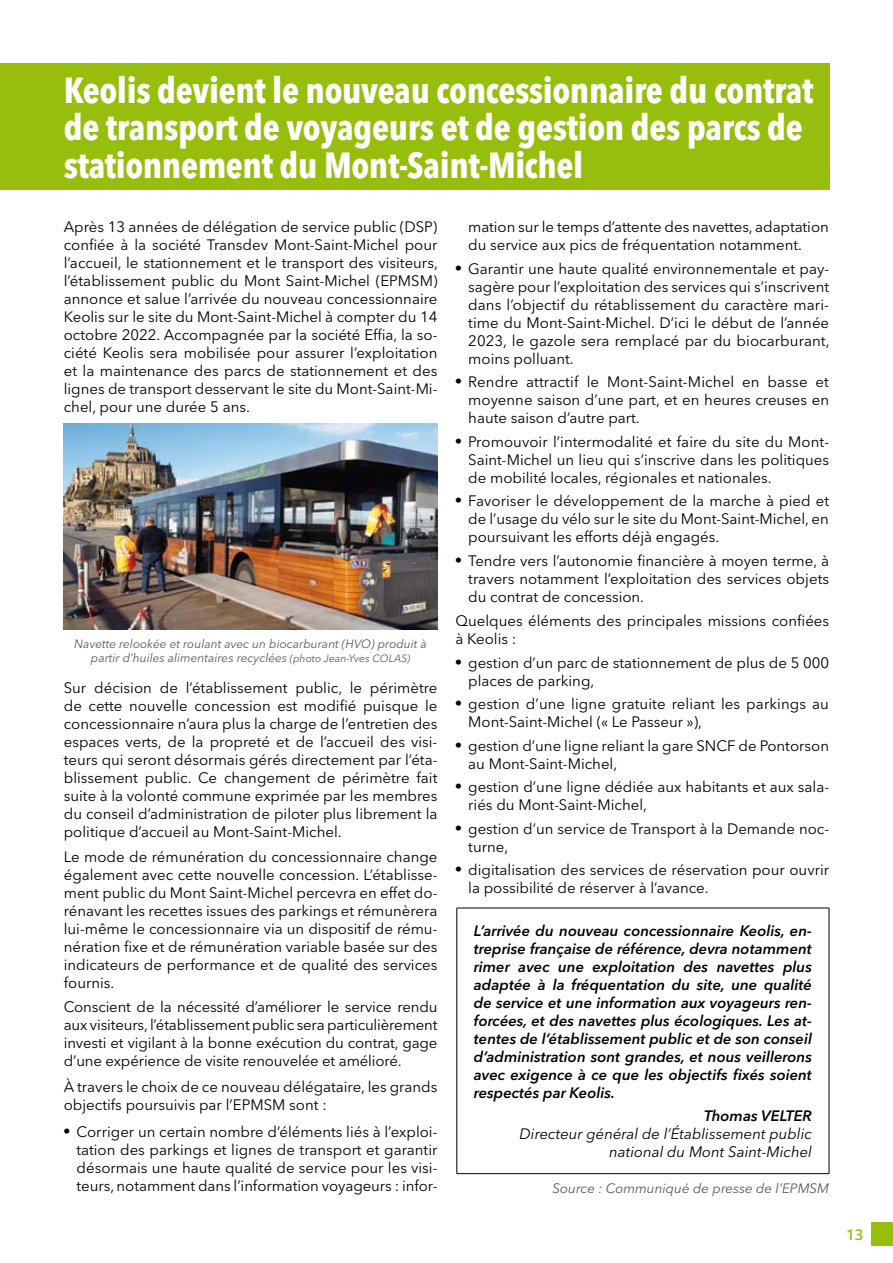
<style>
.page{position:relative;width:893px;height:1263px;background:#fff}
.page>*{position:absolute;margin:0;border:0;box-sizing:border-box;transform-origin:0 0}
.t1{font:700 condensed 36px/37.5px "Avenir Next LT Pro";letter-spacing:-.01em;color:#fff}
.t2{font:15px/18px "Avenir Next LT Pro";color:#000;text-align:justify}
.t3{font:italic 600 15px/18px "Avenir Next LT Pro";color:#000;text-align:justify}
.t4{font:italic 15px/18px "Avenir Next LT Pro";color:#000;text-align:right}
.t5{font:600 15px "Open Sans";color:#97be0d}
.t6{font:italic 13.5px "Avenir Next LT Pro";color:#58585a}
.t7{font:italic 12px/14.4px "Avenir Next LT Pro";color:#58585a;text-align:center}
.s1{font-size:10.5px}
.s2{font-family:"Times";font-size:18px}
</style>
<div class="page">
<div style="left:871px;top:1222px;width:22px;height:24px;background:#97be0d"></div>
<div style="left:0;top:64px;width:829px;height:126px;background:#97be0d"></div>
<img style="left:64px;top:424px;width:374px;height:205px">
<hr style="left:457px;top:908px;width:372px;height:1px;background:#000">
<hr style="left:457px;top:908px;width:1px;height:265px;background:#000">
<hr style="left:829px;top:908px;width:1px;height:265px;background:#000">
<hr style="left:457px;top:1173px;width:372px;height:1px;background:#000">
<h1 class="t1" style="left:64px;top:71px;width:751px">Keolis devient le nouveau concessionnaire du contrat de transport de voyageurs et de gestion des parcs de stationnement du Mont-Saint-Michel</h1>
<p class="t2" style="left:64px;top:218px;width:376px">Après 13 années de délégation de service public (DSP) confiée à la société Transdev Mont-Saint-Michel pour l’accueil, le stationnement et le transport des visiteurs, l’établissement public du Mont Saint-Michel (EPMSM) annonce et salue l’arrivée du nouveau concessionnaire Keolis sur le site du Mont-Saint-Michel à compter du 14 octobre 2022. Accompagnée par la société Effia, la so&shy;ciété Keolis sera mobilisée pour assurer l’exploitation et la maintenance des parcs de stationnement et des lignes de transport desservant le site du Mont-Saint-Mi&shy;chel, pour une durée 5 ans.</p>
<p class="t7" style="left:74px;top:637px;width:354px">Navette relookée et roulant avec un biocarburant (HVO) produit à partir d’huiles alimentaires recyclées <span class="s1">(photo Jean-Yves Colas)</span></p>
<p class="t2" style="left:64px;top:679px;width:375px">Sur décision de l’établissement public, le périmètre de cette nouvelle concession est modifié puisque le concessionnaire n’aura plus la charge de l’entretien des espaces verts, de la propreté et de l’accueil des visi&shy;teurs qui seront désormais gérés directement par l’éta&shy;blissement public. Ce changement de périmètre fait suite à la volonté commune exprimée par les membres du conseil d’administration de piloter plus librement la politique d’accueil au Mont-Saint-Michel.</p>
<p class="t2" style="left:64px;top:847px;width:375px">Le mode de rémunération du concessionnaire change également avec cette nouvelle concession. L’établisse&shy;ment public du Mont Saint-Michel percevra en effet do&shy;rénavant les recettes issues des parkings et rémunèrera lui-même le concessionnaire via un dispositif de rému&shy;nération fixe et de rémunération variable basée sur des indicateurs de performance et de qualité des services fournis.</p>
<p class="t2" style="left:64px;top:998px;width:375px">Conscient de la nécessité d’améliorer le service rendu aux visiteurs, l’établissement public sera particulièrement investi et vigilant à la bonne exécution du contrat, gage d’une expérience de visite renouvelée et amélioré.</p>
<p class="t2" style="left:64px;top:1078px;width:375px">À travers le choix de ce nouveau délégataire, les grands objectifs poursuivis par l’EPMSM sont :</p>
<p class="t2" style="left:77px;top:1123px;width:362px;text-indent:-13px"><span class="s2">•</span> Corriger un certain nombre d’éléments liés à l’exploi&shy;tation des parkings et lignes de transport et garantir désormais une haute qualité de service pour les visi&shy;teurs, notamment dans l’information voyageurs : infor-</p>
<p class="t2" style="left:468px;top:218px;width:362px">mation sur le temps d’attente des navettes, adaptation du service aux pics de fréquentation notamment.</p>
<p class="t2" style="left:468px;top:259px;width:363px;text-indent:-13px"><span class="s2">•</span> Garantir une haute qualité environnementale et pay&shy;sagère pour l’exploitation des services qui s’inscrivent dans l’objectif du rétablissement du caractère mari&shy;time du Mont-Saint-Michel. D’ici le début de l’année 2023, le gazole sera remplacé par du biocarburant, moins polluant.</p>
<p class="t2" style="left:468px;top:373px;width:362px;text-indent:-13px"><span class="s2">•</span> Rendre attractif le Mont-Saint-Michel en basse et moyenne saison d’une part, et en heures creuses en haute saison d’autre part.</p>
<p class="t2" style="left:468px;top:432px;width:362px;text-indent:-13px"><span class="s2">•</span> Promouvoir l’intermodalité et faire du site du Mont-Saint-Michel un lieu qui s’inscrive dans les politiques de mobilité locales, régionales et nationales.</p>
<p class="t2" style="left:468px;top:492px;width:362px;text-indent:-13px"><span class="s2">•</span> Favoriser le développement de la marche à pied et de l’usage du vélo sur le site du Mont-Saint-Michel, en poursuivant les efforts déjà engagés.</p>
<p class="t2" style="left:468px;top:551px;width:362px;text-indent:-13px"><span class="s2">•</span> Tendre vers l’autonomie financière à moyen terme, à travers notamment l’exploitation des services objets du contrat de concession.</p>
<p class="t2" style="left:455px;top:612px;width:375px">Quelques éléments des principales missions confiées à Keolis :</p>
<p class="t2" style="left:468px;top:653px;width:362px;text-indent:-13px"><span class="s2">•</span> gestion d’un parc de stationnement de plus de 5 000 places de parking,</p>
<p class="t2" style="left:468px;top:695px;width:362px;text-indent:-13px"><span class="s2">•</span> gestion d’une ligne gratuite reliant les parkings au<br>Mont-Saint-Michel (« Le Passeur »),</p>
<p class="t2" style="left:468px;top:736px;width:362px;text-indent:-13px"><span class="s2">•</span> gestion d’une ligne reliant la gare SNCF de Pontorson au Mont-Saint-Michel,</p>
<p class="t2" style="left:468px;top:778px;width:362px;text-indent:-13px"><span class="s2">•</span> gestion d’une ligne dédiée aux habitants et aux sala&shy;riés du Mont-Saint-Michel,</p>
<p class="t2" style="left:468px;top:819px;width:362px;text-indent:-13px"><span class="s2">•</span> gestion d’un service de Transport à la Demande noc&shy;turne,</p>
<p class="t2" style="left:468px;top:861px;width:362px;text-indent:-13px"><span class="s2">•</span> digitalisation des services de réservation pour ouvrir la possibilité de réserver à l’avance.</p>
<p class="t3" style="left:474px;top:922px;width:340px">L’arrivée du nouveau concessionnaire Keolis, en&shy;treprise française de référence, devra notamment rimer avec une exploitation des navettes plus adaptée à la fréquentation du site, une qualité de service et une information aux voyageurs ren&shy;forcées, et des navettes plus écologiques. Les at&shy;tentes de l’établissement public et de son conseil d’administration sont grandes, et nous veillerons avec exigence à ce que les objectifs fixés soient respectés par Keolis.</p>
<p class="t3" style="left:704px;top:1106px;width:109px">Thomas Velter</p>
<p class="t4" style="left:520px;top:1124px;width:294px">Directeur général de l’Établissement public national du Mont Saint-Michel</p>
<p class="t6" style="left:553px;top:1180px;width:278px">Source : Communiqué de presse de l’EPMSM</p>
<p class="t5" style="left:846px;top:1224px;width:19px">13</p>
</div>
